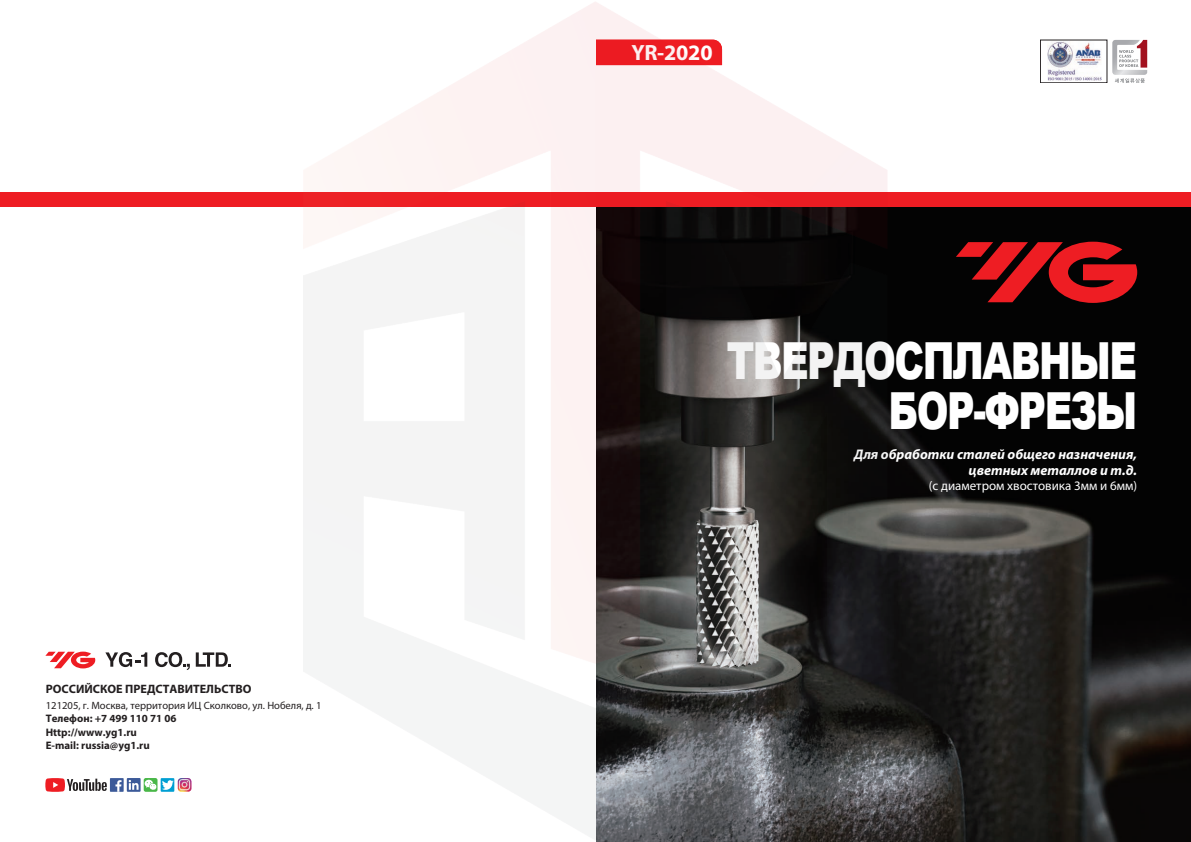
<style>
.page{position:relative;width:1191px;height:842px;background:#fff}
.page>*{position:absolute;margin:0;border:0;box-sizing:border-box;transform-origin:0 0}
.t1{font:900 51.1px/50px "Arial";letter-spacing:-.04em;color:#fff;text-align:right;scale:.75 1}
.t2{font:700 22.1px "Myriad Pro";letter-spacing:-.01em;color:#fff}
.t3{font:italic 700 14px/16px "Myriad Pro";color:#fff;text-align:right}
.t4{font:13px "Myriad Pro";color:#fff}
.t5{font:700 12.2px "Myriad Pro";color:#231f20}
.t6{font:700 10.9px/13.3px "Myriad Pro";color:#231f20}
.t7{font:10.6px "Myriad Pro";color:#231f20}
</style>
<div class="page">
<img style="left:596px;top:207px;width:595px;height:635px">
<svg style="left:956px;top:242px;width:181px;height:61px"></svg>
<div style="left:595px;top:193px;width:596px;height:14px;background:#ee1d23"></div>
<div style="left:1040px;top:40px;width:67px;height:43px;border:1px solid #231f20"></div>
<img style="left:1047px;top:42px;width:54px;height:39px">
<svg style="left:1112px;top:40px;width:35px;height:43px"></svg>
<div style="left:0;top:193px;width:595px;height:14px;background:#ee1d23"></div>
<svg style="left:105px;top:652px;width:42px;height:15px"></svg>
<svg style="left:155px;top:652px;width:35px;height:18px"></svg>
<svg style="left:196px;top:652px;width:35px;height:15px"></svg>
<svg style="left:45px;top:652px;width:50px;height:16px"></svg>
<svg style="left:45px;top:778px;width:62px;height:14px"></svg>
<svg style="left:144px;top:778px;width:13px;height:14px"></svg>
<div style="left:110px;top:778px;width:14px;height:14px;background:#3c5a99"></div>
<svg style="left:115px;top:780px;width:6px;height:12px"></svg>
<svg style="left:127px;top:778px;width:14px;height:14px"></svg>
<svg style="left:129px;top:780px;width:10px;height:10px"></svg>
<div style="left:161px;top:778px;width:13px;height:14px;background:#009fd3"></div>
<svg style="left:145px;top:780px;width:29px;height:11px"></svg>
<img style="left:178px;top:778px;width:13px;height:14px">
<img style="left:304px;top:2px;width:583px;height:838px">
<p class="t5" style="left:46px;top:681px;width:207px">РОССИЙСКОЕ ПРЕДСТАВИТЕЛЬСТВО</p>
<p class="t7" style="left:46px;top:699px;width:277px">121205, г. Москва, территория ИЦ Сколково, ул. Нобеля, д. 1</p>
<p class="t6" style="left:46px;top:712px;width:132px">Телефон: +7 499 110 71 06<br>Http://www.yg1.ru<br>E-mail: russia@yg1.ru</p>
<h2 class="t2" style="left:631px;top:39px;width:83px">YR-2020</h2>
<h1 class="t1" style="left:726px;top:334px;width:549px">ТВЕРДОСПЛАВНЫЕ<br>БОР-ФРЕЗЫ</h1>
<p class="t3" style="left:854px;top:445px;width:285px">Для обработки сталей общего назначения, цветных металлов и т.д.</p>
<p class="t4" style="left:929px;top:478px;width:210px">(с диаметром хвостовика 3мм и 6мм)</p>
</div>
